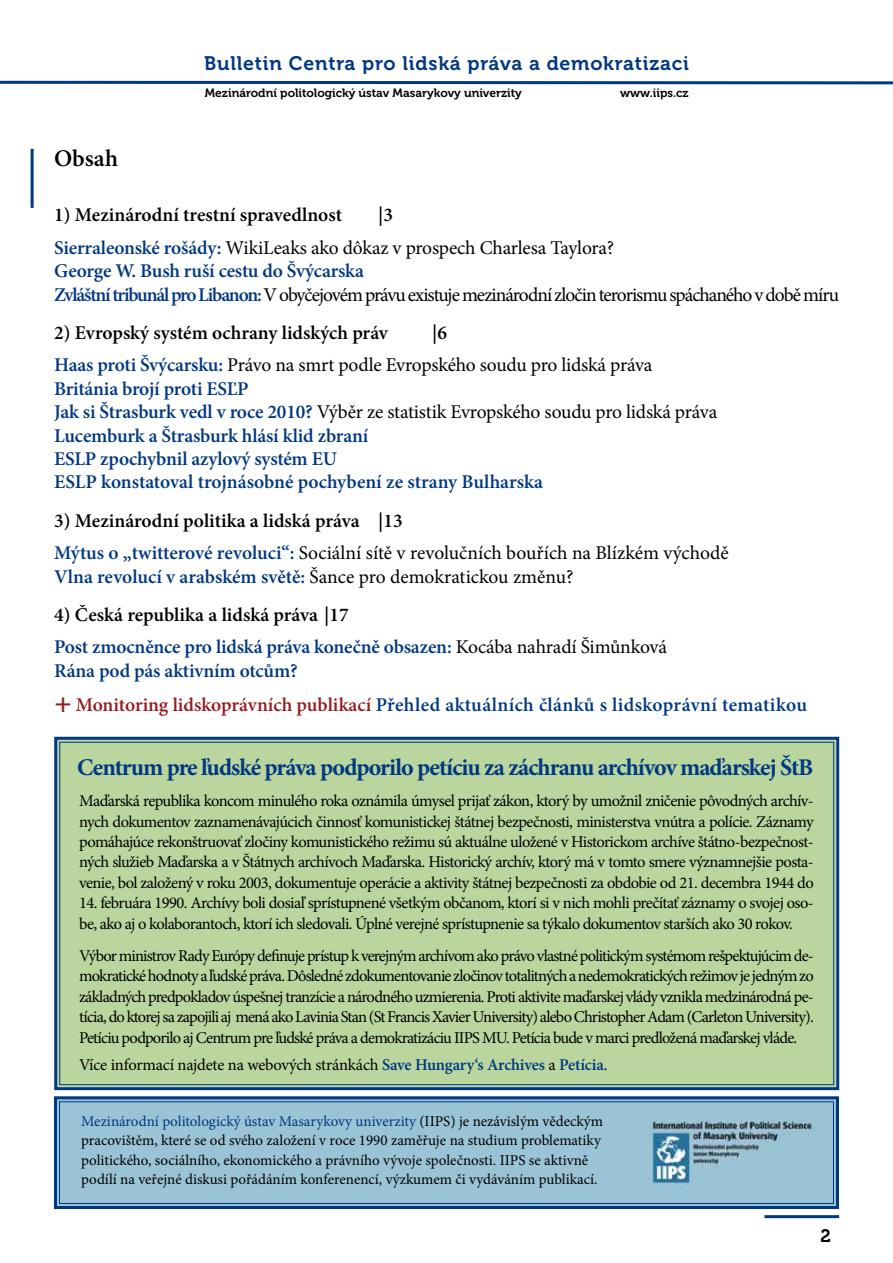
<style>
.page{position:relative;width:893px;height:1263px;background:#fff}
.page>*{position:absolute;margin:0;border:0;box-sizing:border-box;transform-origin:0 0}
.t1{font:700 30px "Minion Pro";color:#951c20}
.t2{font:700 24px "Minion Pro";letter-spacing:-.04em;color:#003882}
.t3{font:600 24px "Minion Pro";letter-spacing:.005em;color:#000}
.t4{font:600 19.5px/23.4px "Minion Pro";letter-spacing:-.005em;color:#003882}
.t5{font:19.5px/32.4px "Minion Pro";letter-spacing:-.015em;color:#000}
.t6{font:19.5px/23.4px "Minion Pro";letter-spacing:-.05em;color:#000}
.t7{font:600 19.5px "Minion Pro";color:#000}
.t8{font:19.5px "Museo 700";letter-spacing:.04em;color:#003882}
.t9{font:18px "Museo 700";color:#000}
.t10{font:16.5px/20.4px "Minion Pro";letter-spacing:-.04em;color:#000;text-align:justify}
.t11{font:16.5px "Minion Pro";letter-spacing:-.01em;color:#000}
.t12{font:15px/19.5px "Minion Pro";color:#000}
.t13{font:12px "Museo 700";color:#000}
.s1{font-weight:600}
.s2{font-weight:600;color:#003882}
.s3{font-weight:400;color:#000}
.s4{color:#000}
.s5{color:#951c20}
.s6{color:#003882}
</style>
<div class="page">
<hr style="left:764px;top:1215px;width:75px;height:3px;background:#003882">
<svg style="left:0;top:80px;width:893px;height:5px"></svg>
<hr style="left:31px;top:149px;width:3px;height:59px;background:#003882">
<svg style="left:54px;top:1096px;width:785px;height:113px;background:#8fb8cf"></svg>
<div style="left:59px;top:1101px;width:775px;height:103px;border:1px solid #003882"></div>
<img style="left:620px;top:1118px;width:210px;height:67px">
<div style="left:54px;top:736px;width:786px;height:355px;background:#bad59e"></div>
<h2 class="t3" style="left:54px;top:141px;width:66px">Obsah</h2>
<p class="t8" style="left:204px;top:52px;width:486px">Bulletin Centra pro lidská práva a demokratizaci</p>
<p class="t13" style="left:205px;top:87px;width:318px">Mezinárodní politologický ústav Masarykovy univerzity</p>
<p class="t13" style="left:620px;top:87px;width:70px">www.iips.cz</p>
<p class="t5" style="left:54px;top:199px;width:562px;text-indent:324px"><span class="s1">|3<br></span><span class="s2">Sierraleonské rošády:</span> WikiLeaks ako dôkaz v prospech Charlesa Taylora?</p>
<p class="t6" style="left:54px;top:259px;width:786px"><span class="s2">George W. Bush ruší cestu do Švýcarska<br>Zvláštní tribunál pro Libanon:</span> V obyčejovém právu existuje mezinárodní zločin terorismu spáchaného v době míru</p>
<p class="t7" style="left:54px;top:319px;width:335px">2) Evropský systém ochrany lidských práv</p>
<p class="t7" style="left:54px;top:202px;width:289px">1) Mezinárodní trestní spravedlnost</p>
<p class="t5" style="left:54px;top:317px;width:600px;text-indent:378px"><span class="s1">|6<br></span><span class="s2">Haas proti Švýcarsku:</span> Právo na smrt podle Evropského soudu pro lidská práva</p>
<p class="t4" style="left:54px;top:377px;width:664px">Británia brojí proti ESĽP<br>Jak si Štrasburk vedl v roce 2010? <span class="s3">Výběr ze statistik Evropského soudu pro lidská práva </span>Lucemburk a Štrasburk hlásí klid zbraní<br>ESLP zpochybnil azylový systém EU<br>ESLP konstatoval trojnásobné pochybení ze strany Bulharska</p>
<p class="t5" style="left:54px;top:504px;width:676px"><span class="s1">3) Mezinárodní politika a lidská práva |13<br></span><span class="s2">Mýtus o „twitterové revoluci“:</span> Sociální sítě v revolučních bouřích na Blízkém východě</p>
<p class="t4" style="left:54px;top:564px;width:521px">Vlna revolucí v arabském světě: <span class="s3">Šance pro demokratickou změnu?</span></p>
<p class="t4" style="left:54px;top:598px;width:614px;line-height:32.4px"><span class="s4">4) Česká republika a lidská práva |17<br></span>Post zmocněnce pro lidská práva konečně obsazen: <span class="s3">Kocába nahradí Šimůnková</span></p>
<p class="t4" style="left:76px;top:654px;width:733px;line-height:33.9px;text-indent:-22px">Rána pod pás aktivním otcům?<br><span class="s5">Monitoring lidskoprávních publikací</span> Přehled aktuálních článků s lidskoprávní tematikou</p>
<h1 class="t1" style="left:54px;top:682px;width:19px">+</h1>
<h2 class="t2" style="left:77px;top:750px;width:738px">Centrum pre ľudské práva podporilo petíciu za záchranu archívov maďarskej ŠtB</h2>
<p class="t10" style="left:79px;top:791px;width:736px">Maďarská republika koncom minulého roka oznámila úmysel prijať zákon, ktorý by umožnil zničenie pôvodných archív&shy;nych dokumentov zaznamenávajúcich činnosť komunistickej štátnej bezpečnosti, ministerstva vnútra a polície. Záznamy pomáhajúce rekonštruovať zločiny komunistického režimu sú aktuálne uložené v Historickom archíve štátno-bezpečnost&shy;ných služieb Maďarska a v Štátnych archívoch Maďarska. Historický archív, ktorý má v tomto smere významnejšie posta&shy;venie, bol založený v roku 2003, dokumentuje operácie a aktivity štátnej bezpečnosti za obdobie od 21. decembra 1944 do</p>
<p class="t10" style="left:79px;top:893px;width:736px">14. februára 1990. Archívy boli dosiaľ sprístupnené všetkým občanom, ktorí si v nich mohli prečítať záznamy o svojej oso&shy;be, ako aj o kolaborantoch, ktorí ich sledovali. Úplné verejné sprístupnenie sa týkalo dokumentov starších ako 30 rokov.</p>
<p class="t10" style="left:79px;top:945px;width:736px">Výbor ministrov Rady Európy definuje prístup k verejným archívom ako právo vlastné politickým systémom rešpektujúcim de&shy;mokratické hodnoty a ľudské práva. Dôsledné zdokumentovanie zločinov totalitných a nedemokratických režimov je jedným zo základných predpokladov úspešnej tranzície a národného uzmierenia. Proti aktivite maďarskej vlády vznikla medzinárodná pe&shy;tícia, do ktorej sa zapojili aj mená ako Lavinia Stan (St Francis Xavier University) alebo Christopher Adam (Carleton University).<br>Petíciu podporilo aj Centrum pre ľudské práva a demokratizáciu IIPS MU. Petícia bude v marci predložená maďarskej vláde.</p>
<p class="t11" style="left:79px;top:1053px;width:530px">Více informací najdete na webových stránkách <span class="s2">Save Hungary‘s Archives</span> a <span class="s2">Petícia</span>.</p>
<p class="t12" style="left:81px;top:1111px;width:523px"><span class="s6">Mezinárodní politologický ústav Masarykovy univerzity</span> (IIPS) je nezávislým vědeckým pracovištěm, které se od svého založení v roce 1990 zaměřuje na studium problematiky politického, sociálního, ekonomického a právního vývoje společnosti. IIPS se aktivně podílí na veřejné diskusi pořádáním konferenencí, výzkumem či vydáváním publikací.</p>
<p class="t9" style="left:821px;top:1226px;width:12px">2</p>
</div>
